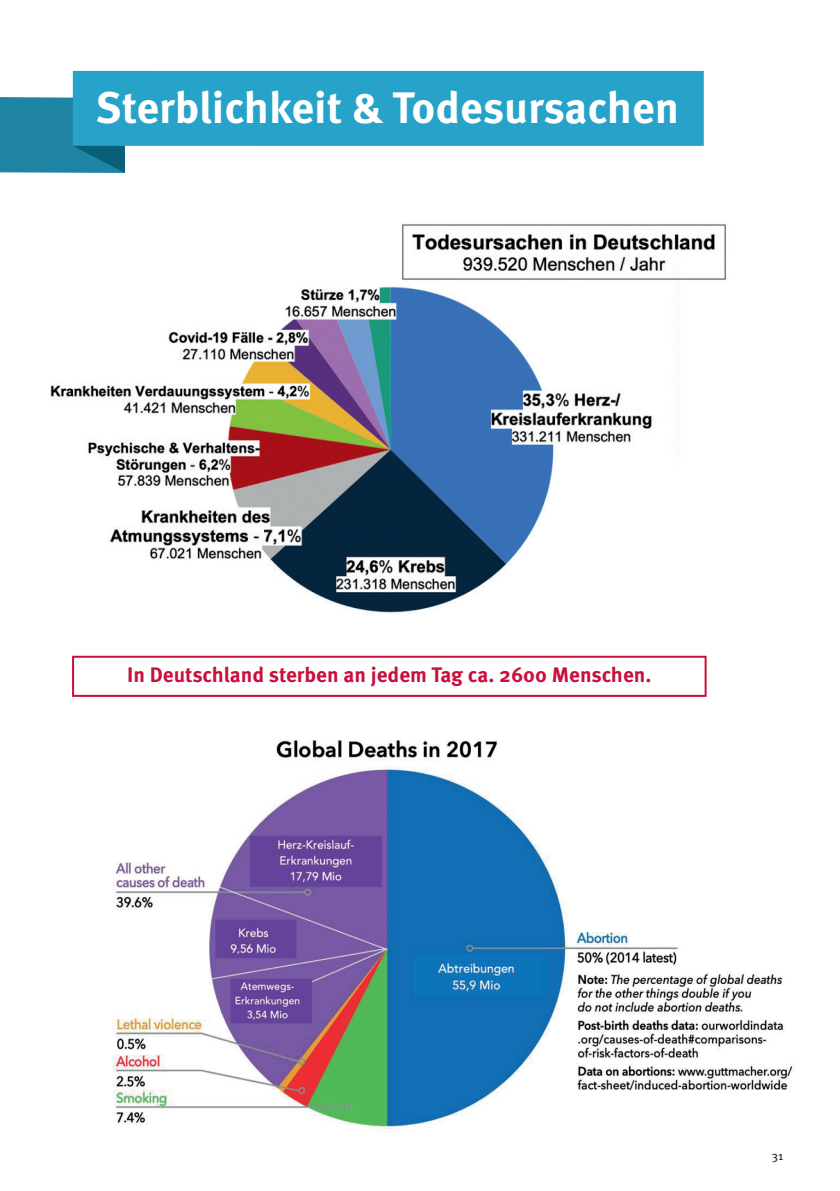
<style>
.page{position:relative;width:840px;height:1191px;background:#fff}
.page>*{position:absolute;margin:0;border:0;box-sizing:border-box;transform-origin:0 0}
.t1{font:700 44px "Meta Pro";color:#fff}
.t2{font:700 21px "Meta Pro";color:#c90f3b}
.t3{font:12px "Meta Pro";color:#231f20}
</style>
<div class="page">
<div style="left:73px;top:71px;width:630px;height:75px;background:#27a2c8"></div>
<svg style="left:0;top:97px;width:125px;height:76px"></svg>
<img style="left:50px;top:222px;width:676px;height:391px">
<img style="left:113px;top:739px;width:681px;height:395px">
<div style="left:72px;top:656px;width:634px;height:41px;border:2px solid #c90f3b"></div>
<h1 class="t1" style="left:96px;top:80px;width:584px">Sterblichkeit &amp; Todesursachen</h1>
<p class="t2" style="left:127px;top:661px;width:525px">In Deutschland sterben an jedem Tag ca. 2600 Menschen.</p>
<p class="t3" style="left:771px;top:1148px;width:13px">31</p>
</div>
